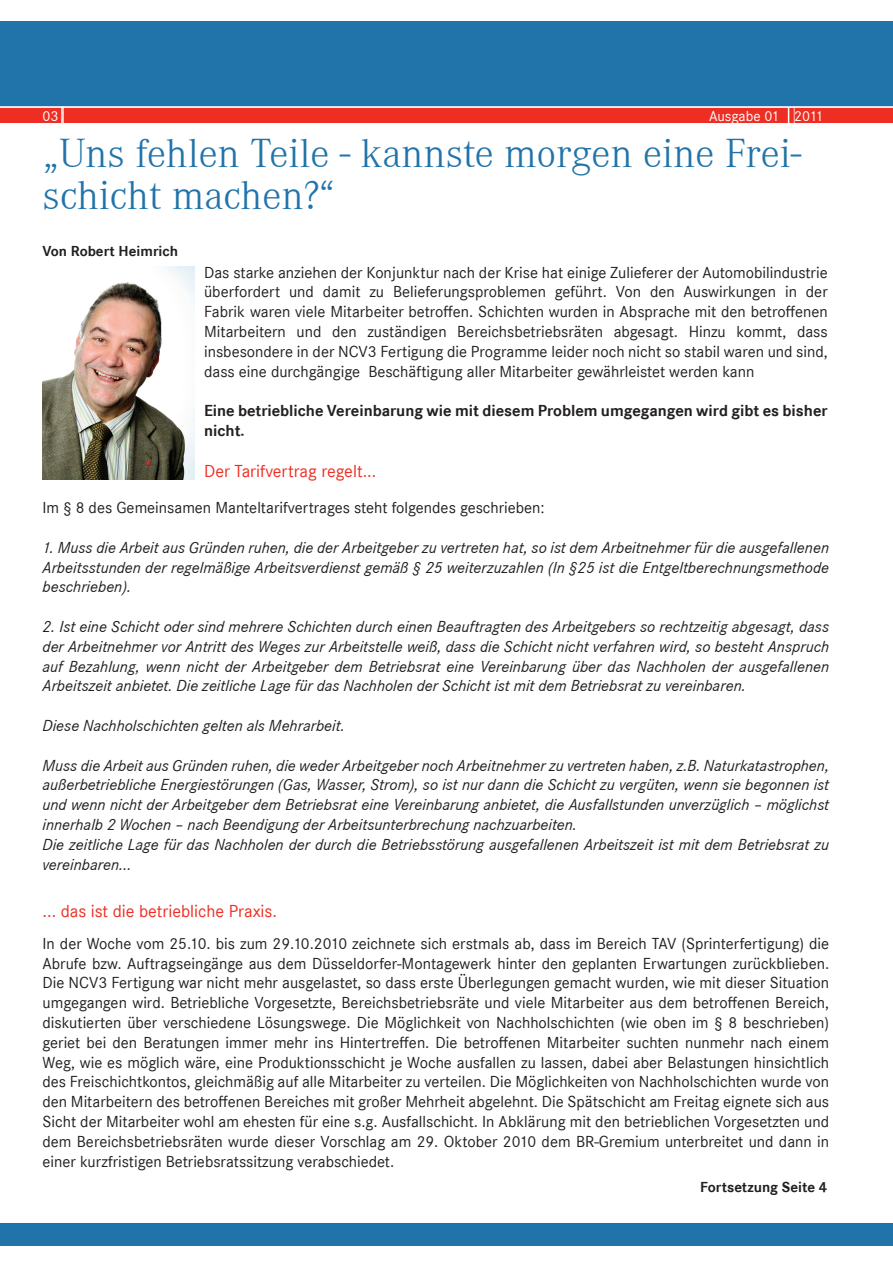
<style>
.page{position:relative;width:893px;height:1263px;background:#fff}
.page>*{position:absolute;margin:0;border:0;box-sizing:border-box;transform-origin:0 0}
.t1{font:300 42px/42px "Corporate A";color:#2074a9}
.t2{font:18px "Corporate S";color:#ee2e23}
.t3{font:16.5px/19.8px "Corporate S";color:#231f20;text-align:justify}
.t4{font:italic 16.5px/19.8px "Corporate S";color:#231f20;text-align:justify}
.t5{font:700 16.5px/19.8px "Corporate S";color:#231f20}
.t6{font:700 15px "Corporate S";color:#231f20}
.t7{font:15px "Corporate S";color:#fff}
</style>
<div class="page">
<div style="left:0;top:1224px;width:893px;height:21px;background:#2074a9"></div>
<img style="left:0;top:21px;width:893px;height:102px">
<hr style="left:0;top:106px;width:893px;height:2px;background:#fff">
<svg style="left:788px;top:107px;width:1px;height:16px"></svg>
<svg style="left:62px;top:108px;width:2px;height:15px"></svg>
<img style="left:43px;top:267px;width:151px;height:213px">
<div style="left:40px;top:1223px;width:240px;height:18px;background:#2074a9"></div>
<p class="t7" style="left:43px;top:107px;width:17px">03</p>
<p class="t7" style="left:709px;top:107px;width:116px">Ausgabe 01 2011</p>
<h1 class="t1" style="left:43px;top:133px;width:760px">„Uns fehlen Teile - kannste morgen eine Frei&shy;schicht machen?“</h1>
<p class="t6" style="left:43px;top:242px;width:137px">Von Robert Heimrich</p>
<p class="t3" style="left:204px;top:262px;width:625px">Das starke anziehen der Konjunktur nach der Krise hat einige Zulieferer der Automobilindustrie überfordert und damit zu Belieferungsproblemen geführt. Von den Auswirkungen in der Fabrik waren viele Mitarbeiter betroffen. Schichten wurden in Absprache mit den betroffenen Mitarbeitern und den zuständigen Bereichsbetriebsräten abgesagt. Hinzu kommt, dass insbesondere in der NCV3 Fertigung die Programme leider noch nicht so stabil waren und sind, dass eine durchgängige Beschäftigung aller Mitarbeiter gewährleistet werden kann</p>
<p class="t5" style="left:204px;top:401px;width:625px">Eine betriebliche Vereinbarung wie mit diesem Problem umgegangen wird gibt es bisher nicht.</p>
<p class="t2" style="left:204px;top:461px;width:174px">Der Tarifvertrag regelt...</p>
<p class="t3" style="left:43px;top:498px;width:504px">Im § 8 des Gemeinsamen Manteltarifvertrages steht folgendes geschrieben:</p>
<p class="t4" style="left:43px;top:538px;width:788px">1. Muss die Arbeit aus Gründen ruhen, die der Arbeitgeber zu vertreten hat, so ist dem Arbeitnehmer für die ausgefallenen Arbeitsstunden der regelmäßige Arbeitsverdienst gemäß § 25 weiterzuzahlen (In §25 ist die Entgeltberechnungsmethode beschrieben).</p>
<p class="t4" style="left:43px;top:617px;width:788px">2. Ist eine Schicht oder sind mehrere Schichten durch einen Beauftragten des Arbeitgebers so rechtzeitig abgesagt, dass der Arbeitnehmer vor Antritt des Weges zur Arbeitstelle weiß, dass die Schicht nicht verfahren wird, so besteht Anspruch auf Bezahlung, wenn nicht der Arbeitgeber dem Betriebsrat eine Vereinbarung über das Nachholen der ausgefallenen Arbeitszeit anbietet. Die zeitliche Lage für das Nachholen der Schicht ist mit dem Betriebsrat zu vereinbaren.</p>
<p class="t4" style="left:43px;top:716px;width:304px">Diese Nachholschichten gelten als Mehrarbeit.</p>
<p class="t4" style="left:43px;top:755px;width:788px;text-align:left">Muss die Arbeit aus Gründen ruhen, die weder Arbeitgeber noch Arbeitnehmer zu vertreten haben, z.B. Naturkatastrophen, außerbetriebliche Energiestörungen (Gas, Wasser, Strom), so ist nur dann die Schicht zu vergüten, wenn sie begonnen ist und wenn nicht der Arbeitgeber dem Betriebsrat eine Vereinbarung anbietet, die Ausfallstunden unverzüglich – möglichst innerhalb 2 Wochen – nach Beendigung der Arbeitsunterbrechung nachzuarbeiten.<br>Die zeitliche Lage für das Nachholen der durch die Betriebsstörung ausgefallenen Arbeitszeit ist mit dem Betriebsrat zu vereinbaren…</p>
<p class="t2" style="left:43px;top:900px;width:236px">... das ist die betriebliche Praxis.</p>
<p class="t3" style="left:43px;top:933px;width:788px">In der Woche vom 25.10. bis zum 29.10.2010 zeichnete sich erstmals ab, dass im Bereich TAV (Sprinterfertigung) die Abrufe bzw. Auftragseingänge aus dem Düsseldorfer-Montagewerk hinter den geplanten Erwartungen zurückblieben.<br>Die NCV3 Fertigung war nicht mehr ausgelastet, so dass erste Überlegungen gemacht wurden, wie mit dieser Situation umgegangen wird. Betriebliche Vorgesetzte, Bereichsbetriebsräte und viele Mitarbeiter aus dem betroffenen Bereich, diskutierten über verschiedene Lösungswege. Die Möglichkeit von Nachholschichten (wie oben im § 8 beschrieben) geriet bei den Beratungen immer mehr ins Hintertreffen. Die betroffenen Mitarbeiter suchten nunmehr nach einem Weg, wie es möglich wäre, eine Produktionsschicht je Woche ausfallen zu lassen, dabei aber Belastungen hinsichtlich des Freischichtkontos, gleichmäßig auf alle Mitarbeiter zu verteilen. Die Möglichkeiten von Nachholschichten wurde von den Mitarbeitern des betroffenen Bereiches mit großer Mehrheit abgelehnt. Die Spätschicht am Freitag eignete sich aus Sicht der Mitarbeiter wohl am ehesten für eine s.g. Ausfallschicht. In Abklärung mit den betrieblichen Vorgesetzten und dem Bereichsbetriebsräten wurde dieser Vorschlag am 29. Oktober 2010 dem BR-Gremium unterbreitet und dann in einer kurzfristigen Betriebsratssitzung verabschiedet.</p>
<p class="t6" style="left:700px;top:1178px;width:129px">Fortsetzung Seite 4</p>
</div>
